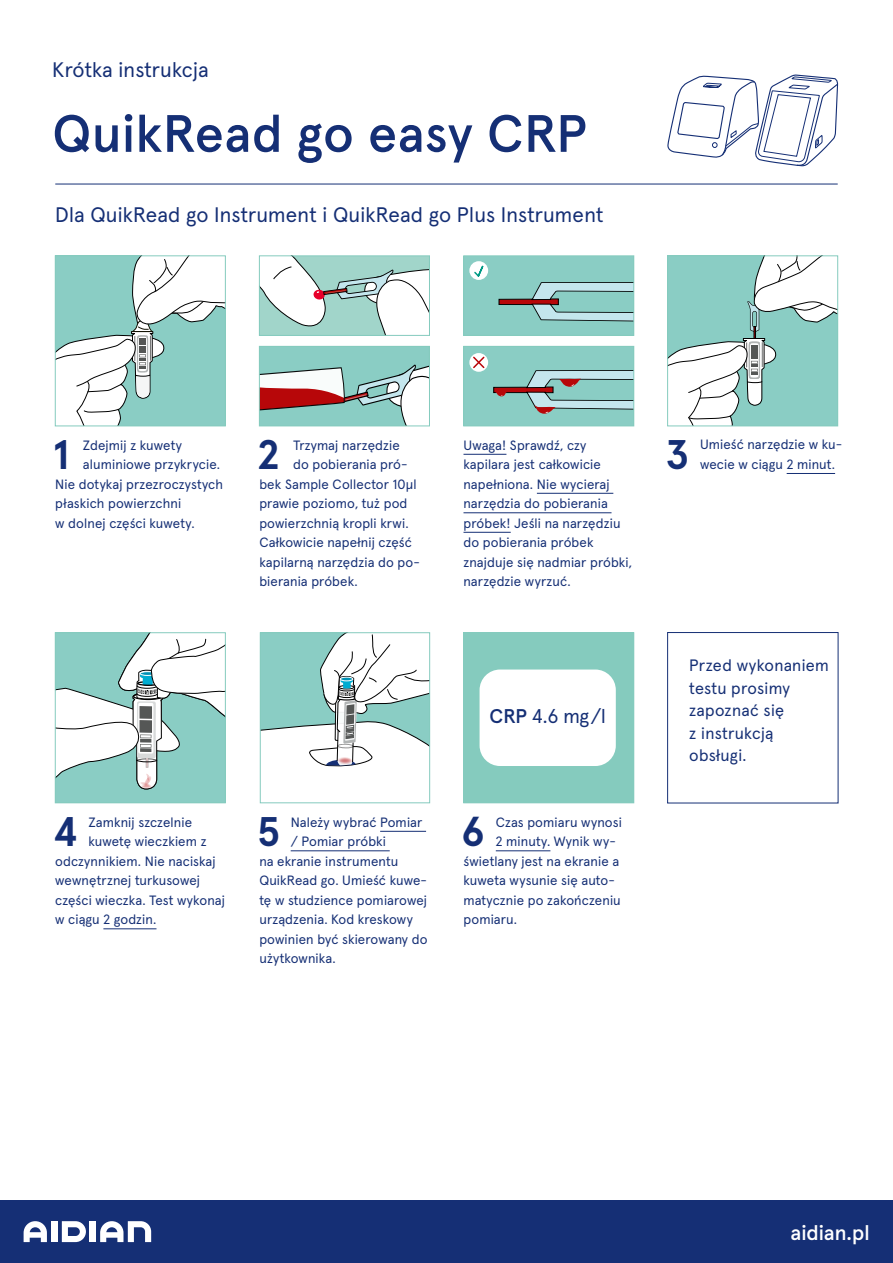
<style>
.page{position:relative;width:893px;height:1263px;background:#fff}
.page>*{position:absolute;margin:0;border:0;box-sizing:border-box;transform-origin:0 0}
.t1{font:500 52.5px "Apercu Pro";letter-spacing:.005em;color:#152f75}
.t2{font:700 41.4px "Apercu Pro";color:#152f75}
.t3{font:21px "Apercu Pro";letter-spacing:.005em;color:#152f75}
.t4{font:500 21px "Apercu Pro";color:#fff}
.t5{font:19.8px "Apercu Pro";color:#152f75}
.t6{font:16.5px/22.5px "Apercu Pro";letter-spacing:.02em;color:#152f75}
.t7{font:13.5px/19.5px "Apercu Pro";letter-spacing:.01em;color:#152f75}
.s1{font-weight:500}
</style>
<div class="page">
<hr style="left:787px;top:473px;width:48px;height:1px;background:#152f75">
<hr style="left:463px;top:454px;width:43px;height:1px;background:#152f75">
<hr style="left:537px;top:493px;width:76px;height:1px;background:#152f75">
<hr style="left:463px;top:512px;width:148px;height:1px;background:#152f75">
<hr style="left:463px;top:532px;width:48px;height:1px;background:#152f75">
<hr style="left:380px;top:831px;width:46px;height:1px;background:#152f75">
<hr style="left:291px;top:850px;width:99px;height:1px;background:#152f75">
<hr style="left:103px;top:928px;width:53px;height:1px;background:#152f75">
<hr style="left:496px;top:850px;width:54px;height:1px;background:#152f75">
<div style="left:667px;top:632px;width:171px;height:171px;border:1px solid #152f75"></div>
<svg style="left:667px;top:74px;width:172px;height:110px"></svg>
<svg style="left:57px;top:258px;width:167px;height:166px"></svg>
<div style="left:55px;top:256px;width:171px;height:170px;border:1px solid #85cbbe"></div>
<svg style="left:261px;top:258px;width:167px;height:76px"></svg>
<div style="left:259px;top:256px;width:171px;height:80px;border:1px solid #85cbbe"></div>
<div style="left:464px;top:256px;width:170px;height:79px;background:#8acdc4"></div>
<svg style="left:498px;top:282px;width:134px;height:40px"></svg>
<div style="left:463px;top:256px;width:171px;height:80px;border:1px solid #85cbbe"></div>
<div style="left:259px;top:346px;width:170px;height:80px;background:#8acdc4"></div>
<svg style="left:261px;top:364px;width:167px;height:60px"></svg>
<div style="left:259px;top:346px;width:171px;height:80px;border:1px solid #85cbbe"></div>
<div style="left:464px;top:346px;width:170px;height:80px;background:#8acdc4"></div>
<svg style="left:493px;top:370px;width:139px;height:44px"></svg>
<div style="left:463px;top:346px;width:171px;height:80px;border:1px solid #85cbbe"></div>
<svg style="left:669px;top:258px;width:167px;height:166px"></svg>
<div style="left:667px;top:256px;width:171px;height:170px;border:1px solid #85cbbe"></div>
<div style="left:55px;top:633px;width:170px;height:170px;background:#8acdc4"></div>
<svg style="left:57px;top:634px;width:167px;height:156px"></svg>
<div style="left:55px;top:632px;width:171px;height:171px;border:1px solid #85cbbe"></div>
<svg style="left:262px;top:634px;width:166px;height:133px"></svg>
<div style="left:260px;top:632px;width:170px;height:171px;border:1px solid #85cbbe"></div>
<div style="left:464px;top:633px;width:170px;height:170px;background:#85cbbe"></div>
<div style="left:480px;top:669px;width:136px;height:97px;background:#fff;border-radius:20px"></div>
<div style="left:463px;top:632px;width:171px;height:171px;border:1px solid #85cbbe"></div>
<svg style="left:469px;top:353px;width:19px;height:19px"></svg>
<svg style="left:469px;top:261px;width:19px;height:19px"></svg>
<svg style="left:472px;top:355px;width:14px;height:15px"></svg>
<svg style="left:473px;top:264px;width:12px;height:15px"></svg>
<hr style="left:55px;top:184px;width:783px;height:1px;background:#152f75">
<div style="left:0;top:1200px;width:893px;height:63px;background:#152f75"></div>
<svg style="left:62px;top:1221px;width:24px;height:21px"></svg>
<div style="left:51px;top:1221px;width:6px;height:21px;background:#fff"></div>
<div style="left:90px;top:1221px;width:6px;height:21px;background:#fff"></div>
<svg style="left:24px;top:1221px;width:23px;height:21px"></svg>
<svg style="left:100px;top:1221px;width:51px;height:21px"></svg>
<h3 class="t3" style="left:52px;top:53px;width:158px">Krótka instrukcja</h3>
<h1 class="t1" style="left:52px;top:93px;width:537px">QuikRead go easy CRP</h1>
<h3 class="t3" style="left:55px;top:198px;width:550px">Dla QuikRead go Instrument i QuikRead go Plus Instrument</h3>
<h2 class="t2" style="left:53px;top:422px;width:17px">1</h2>
<p class="t7" style="left:83px;top:434px;width:100px">Zdejmij z kuwety</p>
<p class="t7" style="left:83px;top:454px;width:139px">aluminiowe przykrycie.</p>
<p class="t7" style="left:55px;top:473px;width:169px">Nie dotykaj przezroczystych</p>
<p class="t7" style="left:55px;top:493px;width:127px">płaskich powierzchni</p>
<p class="t7" style="left:55px;top:512px;width:141px">w dolnej części kuwety.</p>
<h2 class="t2" style="left:258px;top:422px;width:23px">2</h2>
<p class="t7" style="left:293px;top:434px;width:108px">Trzymaj narzędzie</p>
<p class="t7" style="left:293px;top:454px;width:116px">do pobierania pró-</p>
<p class="t7" style="left:259px;top:473px;width:159px">bek Sample Collector 10μl</p>
<p class="t7" style="left:259px;top:493px;width:149px">prawie poziomo, tuż pod</p>
<p class="t7" style="left:259px;top:512px;width:151px">powierzchnią kropli krwi.</p>
<p class="t7" style="left:259px;top:532px;width:154px">Całkowicie napełnij część</p>
<p class="t7" style="left:259px;top:551px;width:162px">kapilarną narzędzia do po-</p>
<p class="t7" style="left:259px;top:571px;width:100px">bierania próbek.</p>
<h2 class="t2" style="left:54px;top:799px;width:25px">4</h2>
<p class="t7" style="left:88px;top:811px;width:105px">Zamknij szczelnie</p>
<p class="t7" style="left:88px;top:831px;width:120px">kuwetę wieczkiem z</p>
<p class="t7" style="left:55px;top:850px;width:162px">odczynnikiem. Nie naciskaj</p>
<p class="t7" style="left:55px;top:870px;width:146px">wewnętrznej turkusowej</p>
<p class="t7" style="left:55px;top:889px;width:171px">części wieczka. Test wykonaj</p>
<p class="t7" style="left:55px;top:909px;width:103px">w ciągu 2 godzin.</p>
<h2 class="t2" style="left:258px;top:799px;width:23px">5</h2>
<p class="t7" style="left:291px;top:811px;width:133px">Należy wybrać Pomiar</p>
<p class="t7" style="left:291px;top:831px;width:97px">/ Pomiar próbki</p>
<p class="t7" style="left:259px;top:850px;width:140px">na ekranie instrumentu</p>
<p class="t7" style="left:259px;top:870px;width:169px">QuikRead go. Umieść kuwe-</p>
<p class="t7" style="left:259px;top:889px;width:169px">tę w studzience pomiarowej</p>
<p class="t7" style="left:259px;top:909px;width:155px">urządzenia. Kod kreskowy</p>
<p class="t7" style="left:259px;top:928px;width:170px">powinien być skierowany do</p>
<p class="t7" style="left:259px;top:948px;width:78px">użytkownika.</p>
<p class="t7" style="left:463px;top:434px;width:170px">Uwaga! Sprawdź, czy kapilara jest całkowicie napełniona. Nie wycieraj narzędzia do pobierania próbek! Jeśli na narzędziu do pobierania próbek znajduje się nadmiar próbki, narzędzie wyrzuć.</p>
<h3 class="t5" style="left:489px;top:701px;width:118px"><span class="s1">CRP</span> 4.6 mg/l</h3>
<h2 class="t2" style="left:462px;top:799px;width:24px">6</h2>
<p class="t7" style="left:496px;top:811px;width:128px">Czas pomiaru wynosi</p>
<p class="t7" style="left:496px;top:831px;width:122px">2 minuty. Wynik wy-</p>
<p class="t7" style="left:463px;top:850px;width:157px">świetlany jest na ekranie a</p>
<p class="t7" style="left:463px;top:870px;width:153px">kuweta wysunie się auto-</p>
<p class="t7" style="left:463px;top:889px;width:159px">matycznie po zakończeniu</p>
<p class="t7" style="left:463px;top:909px;width:55px">pomiaru.</p>
<h2 class="t2" style="left:666px;top:422px;width:24px">3</h2>
<p class="t7" style="left:700px;top:434px;width:144px">Umieść narzędzie w ku-</p>
<p class="t7" style="left:700px;top:453px;width:137px">wecie w ciągu 2 minut.</p>
<p class="t6" style="left:689px;top:653px;width:141px">Przed wykonaniem testu prosimy zapoznać się<br>z instrukcją obsługi.</p>
<h3 class="t4" style="left:790px;top:1216px;width:81px">aidian.pl</h3>
</div>
